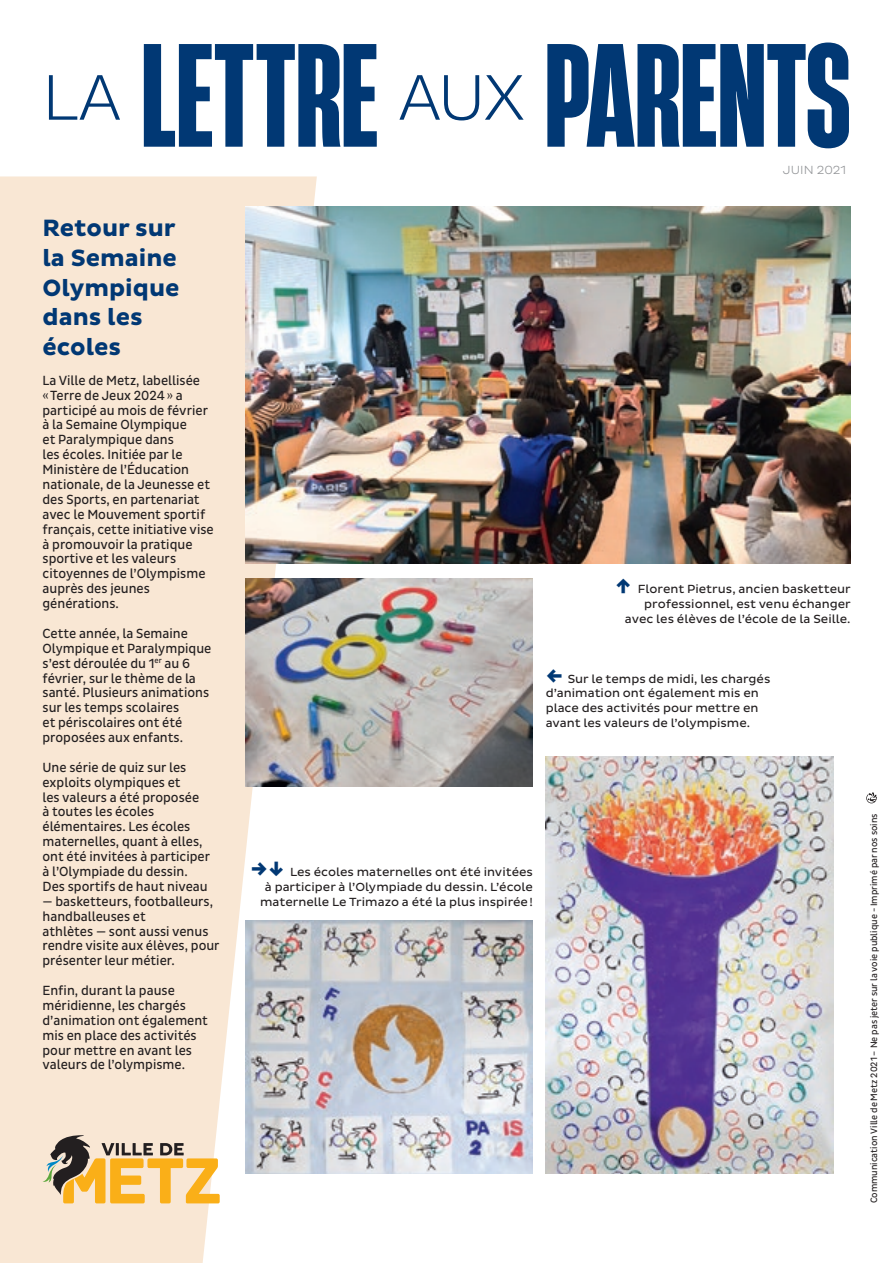
<style>
.page{position:relative;width:893px;height:1263px;background:#fff}
.page>*{position:absolute;margin:0;border:0;box-sizing:border-box;transform-origin:0 0}
.t1{font:800 138px "Heading Now 37";color:#013874}
.t2{font:300 60px "Heading Now 72";color:#013874}
.Titre_article{font:700 24px/29.7px "Pluto Sans";color:#013874}
.Texte_courant{font:13.5px/14.9px "Pluto Sans Cond";color:#231f20}
.Texte_courant-2{font:12px/14.9px "Pluto Sans";color:#231f20;text-align:right}
.t3{font:300 12px "Pluto Sans";letter-spacing:.005em;color:#939598}
.t4{font:9.45px "Pluto Sans Cond";color:#231f20}
.s1{font-family:"Pluto Sans Cond";font-weight:900;font-size:24px;color:#013874}
</style>
<div class="page">
<svg style="left:0;top:176px;width:317px;height:1087px;background:#f9e9d7"></svg>
<svg style="left:866px;top:792px;width:11px;height:11px"></svg>
<img style="left:245px;top:578px;width:288px;height:209px">
<img style="left:245px;top:206px;width:605px;height:357px">
<img style="left:245px;top:920px;width:288px;height:254px">
<img style="left:546px;top:757px;width:287px;height:417px">
<svg style="left:43px;top:1135px;width:177px;height:68px;background:#dab981"></svg>
<p class="t2" style="left:43px;top:54px;width:80px">LA</p>
<p class="t1" style="left:141px;top:-2px;width:239px">LETTRE</p>
<p class="t2" style="left:399px;top:54px;width:127px">AUX</p>
<p class="t1" style="left:545px;top:-2px;width:307px">PARENTS</p>
<p class="t3" style="left:783px;top:163px;width:65px">JUIN 2021</p>
<p class="Titre_article" style="left:43px;top:214px;width:139px">Retour sur la Semaine<br>Olympique dans les écoles</p>
<p class="Texte_courant" style="left:43px;top:373px;width:173px">La Ville de Metz, labellisée «Terre de Jeux 2024» a participé au mois de février à la Semaine Olympique<br>et Paralympique dans<br>les écoles. Initiée par le<br>Ministère de l’Éducation nationale, de la Jeunesse et des Sports, en partenariat avec le Mouvement sportif français, cette initiative vise à promouvoir la pratique sportive et les valeurs citoyennes de l’Olympisme auprès des jeunes générations.</p>
<p class="Texte_courant" style="left:43px;top:626px;width:170px">Cette année, la Semaine<br>Olympique et Paralympique s’est déroulée du 1<sup>er</sup> au 6 février, sur le thème de la santé. Plusieurs animations sur les temps scolaires<br>et périscolaires ont été proposées aux enfants.</p>
<p class="Texte_courant" style="left:43px;top:760px;width:169px">Une série de quiz sur les exploits olympiques et<br>les valeurs a été proposée<br>à toutes les écoles élémentaires. Les écoles maternelles, quant à elles, ont été invitées à participer à l’Olympiade du dessin.<br>Des sportifs de haut niveau</p>
<p class="Texte_courant" style="left:43px;top:894px;width:179px">— basketteurs, footballeurs, handballeuses et<br>athlètes — sont aussi venus rendre visite aux élèves, pour présenter leur métier.</p>
<p class="Texte_courant" style="left:43px;top:983px;width:167px">Enfin, durant la pause méridienne, les chargés d’animation ont également mis en place des activités pour mettre en avant les valeurs de l’olympisme.</p>
<p class="Texte_courant-2" style="left:615px;top:582px;width:237px"><span class="s1">↑</span> Florent Pietrus, ancien basketteur professionnel, est venu échanger avec les élèves de l’école de la Seille.</p>
<p class="Texte_courant-2" style="left:546px;top:671px;width:226px;text-align:left"><span class="s1">←</span> Sur le temps de midi, les chargés d’animation ont également mis en place des activités pour mettre en avant les valeurs de l’olympisme.</p>
<p class="Texte_courant-2" style="left:251px;top:865px;width:284px"><span class="s1">→↓</span> Les écoles maternelles ont été invitées à participer à l’Olympiade du dessin. L’école maternelle Le Trimazo a été la plus inspirée!</p>
<p class="t4" style="left:869px;top:1203px;width:391px;rotate:-90deg">Communication Ville de Metz 2021 – Ne pas jeter sur la voie publique - Imprimé par nos soins</p>
</div>
